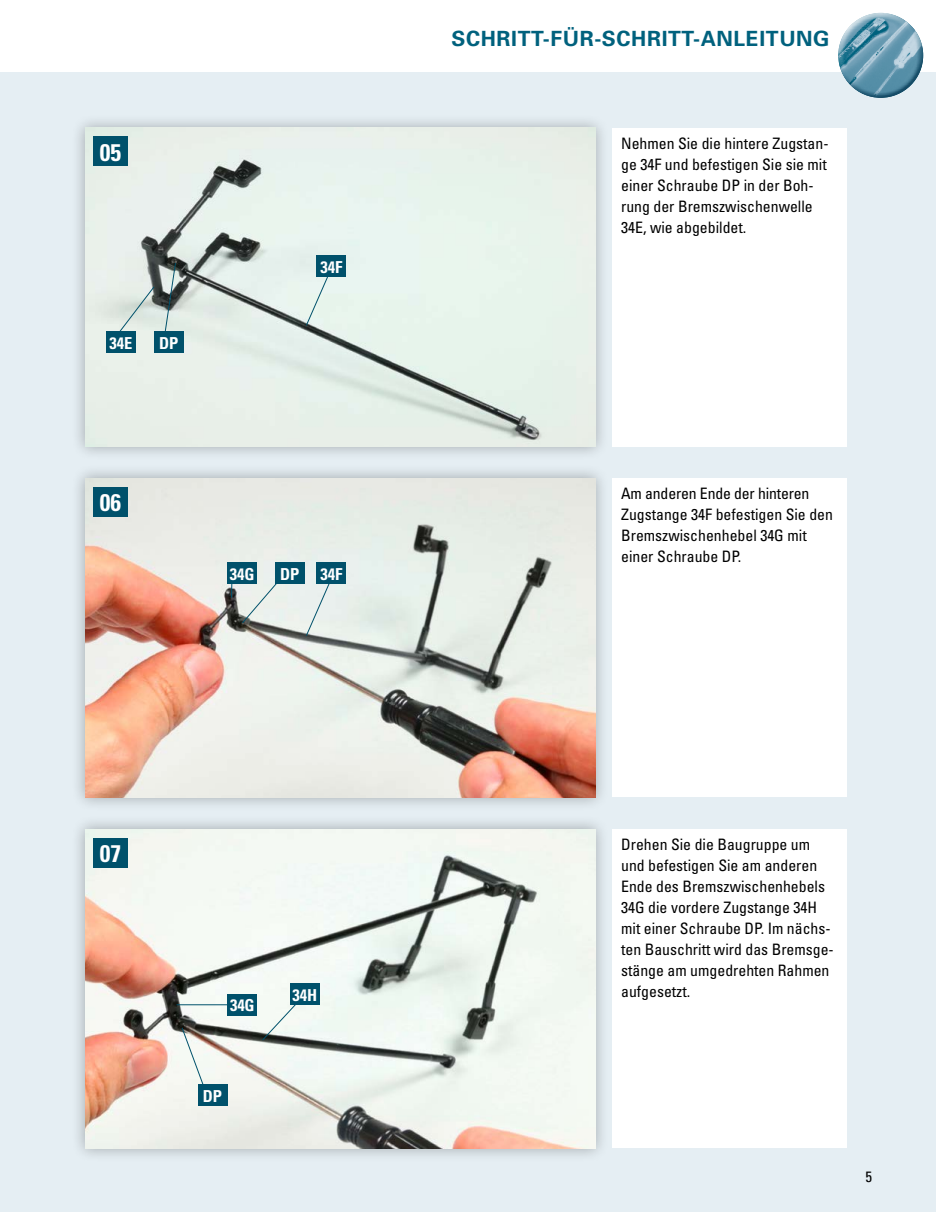
<style>
.page{position:relative;width:936px;height:1212px;background:#fff}
.page>*{position:absolute;margin:0;border:0;box-sizing:border-box;transform-origin:0 0}
.t1{font:700 condensed 24px "Univers";color:#fff}
.t2{font:700 21px "Univers";letter-spacing:.03em;color:#00617d}
.t3{font:700 condensed 16.5px "Univers";color:#fff}
.t4{font:condensed 15.75px/21px "Univers";color:#000}
.t5{font:condensed 15px "Univers";color:#000}
</style>
<div class="page">
<div style="left:0;top:72px;width:935px;height:1140px;background:#e5eef3"></div>
<div style="left:71px;top:114px;width:538px;height:346px;background:#000;opacity:.3"></div>
<img style="left:85px;top:128px;width:510px;height:318px">
<div style="left:71px;top:465px;width:538px;height:346px;background:#000;opacity:.3"></div>
<img style="left:85px;top:478px;width:510px;height:319px">
<div style="left:71px;top:815px;width:538px;height:347px;background:#000;opacity:.3"></div>
<img style="left:85px;top:829px;width:510px;height:319px">
<div style="left:612px;top:128px;width:234px;height:318px;background:#fff"></div>
<div style="left:612px;top:478px;width:234px;height:319px;background:#fff"></div>
<div style="left:612px;top:829px;width:234px;height:319px;background:#fff"></div>
<div style="left:831px;top:6px;width:91px;height:72px;background:#fff;opacity:.75"></div>
<div style="left:837px;top:26px;width:92px;height:73px;background:#00617d;opacity:.75"></div>
<div style="left:94px;top:136px;width:34px;height:30px;background:#00516b"></div>
<div style="left:94px;top:487px;width:34px;height:30px;background:#00516b"></div>
<div style="left:94px;top:838px;width:34px;height:29px;background:#00516b"></div>
<svg style="left:110px;top:286px;width:45px;height:58px"></svg>
<svg style="left:231px;top:584px;width:2px;height:14px"></svg>
<svg style="left:261px;top:993px;width:45px;height:48px"></svg>
<svg style="left:305px;top:573px;width:29px;height:64px"></svg>
<svg style="left:305px;top:263px;width:29px;height:63px"></svg>
<svg style="left:163px;top:262px;width:13px;height:69px"></svg>
<svg style="left:181px;top:1027px;width:27px;height:70px"></svg>
<svg style="left:241px;top:573px;width:44px;height:51px"></svg>
<div style="left:106px;top:331px;width:30px;height:22px;background:#00516b"></div>
<div style="left:227px;top:562px;width:30px;height:22px;background:#00516b"></div>
<div style="left:227px;top:994px;width:30px;height:21px;background:#00516b"></div>
<div style="left:154px;top:331px;width:29px;height:22px;background:#00516b"></div>
<div style="left:198px;top:1085px;width:29px;height:21px;background:#00516b"></div>
<div style="left:275px;top:562px;width:29px;height:22px;background:#00516b"></div>
<div style="left:290px;top:984px;width:30px;height:21px;background:#00516b"></div>
<div style="left:316px;top:562px;width:30px;height:22px;background:#00516b"></div>
<div style="left:316px;top:255px;width:30px;height:22px;background:#00516b"></div>
<hr style="left:176px;top:1004px;width:51px;height:1px;background:#00516b">
<h1 class="t1" style="left:100px;top:137px;width:23px">05</h1>
<p class="t3" style="left:110px;top:333px;width:24px">34E</p>
<p class="t3" style="left:159px;top:333px;width:21px">DP</p>
<p class="t3" style="left:320px;top:257px;width:23px">34F</p>
<h1 class="t1" style="left:100px;top:488px;width:23px">06</h1>
<p class="t3" style="left:230px;top:564px;width:26px">34G</p>
<p class="t3" style="left:280px;top:564px;width:21px">DP</p>
<p class="t3" style="left:320px;top:564px;width:23px">34F</p>
<h1 class="t1" style="left:100px;top:839px;width:23px">07</h1>
<p class="t3" style="left:230px;top:995px;width:26px">34G</p>
<p class="t3" style="left:203px;top:1086px;width:21px">DP</p>
<p class="t3" style="left:292px;top:985px;width:26px">34H</p>
<h2 class="t2" style="left:451px;top:26px;width:379px">SCHRITT-FÜR-SCHRITT-ANLEITUNG</h2>
<p class="t4" style="left:621px;top:132px;width:209px">Nehmen Sie die hintere Zugstan&shy;ge 34F und befestigen Sie sie mit einer Schraube DP in der Boh&shy;rung der Bremszwischenwelle<br>34E, wie abgebildet.</p>
<p class="t4" style="left:621px;top:483px;width:213px">Am anderen Ende der hinteren<br>Zugstange 34F befestigen Sie den<br>Bremszwischenhebel 34G mit einer Schraube DP.</p>
<p class="t4" style="left:621px;top:834px;width:214px">Drehen Sie die Baugruppe um und befestigen Sie am anderen<br>Ende des Bremszwischenhebels<br>34G die vordere Zugstange 34H mit einer Schraube DP. Im nächs&shy;ten Bauschritt wird das Bremsge&shy;stänge am umgedrehten Rahmen aufgesetzt.</p>
<p class="t5" style="left:865px;top:1167px;width:8px">5</p>
</div>
